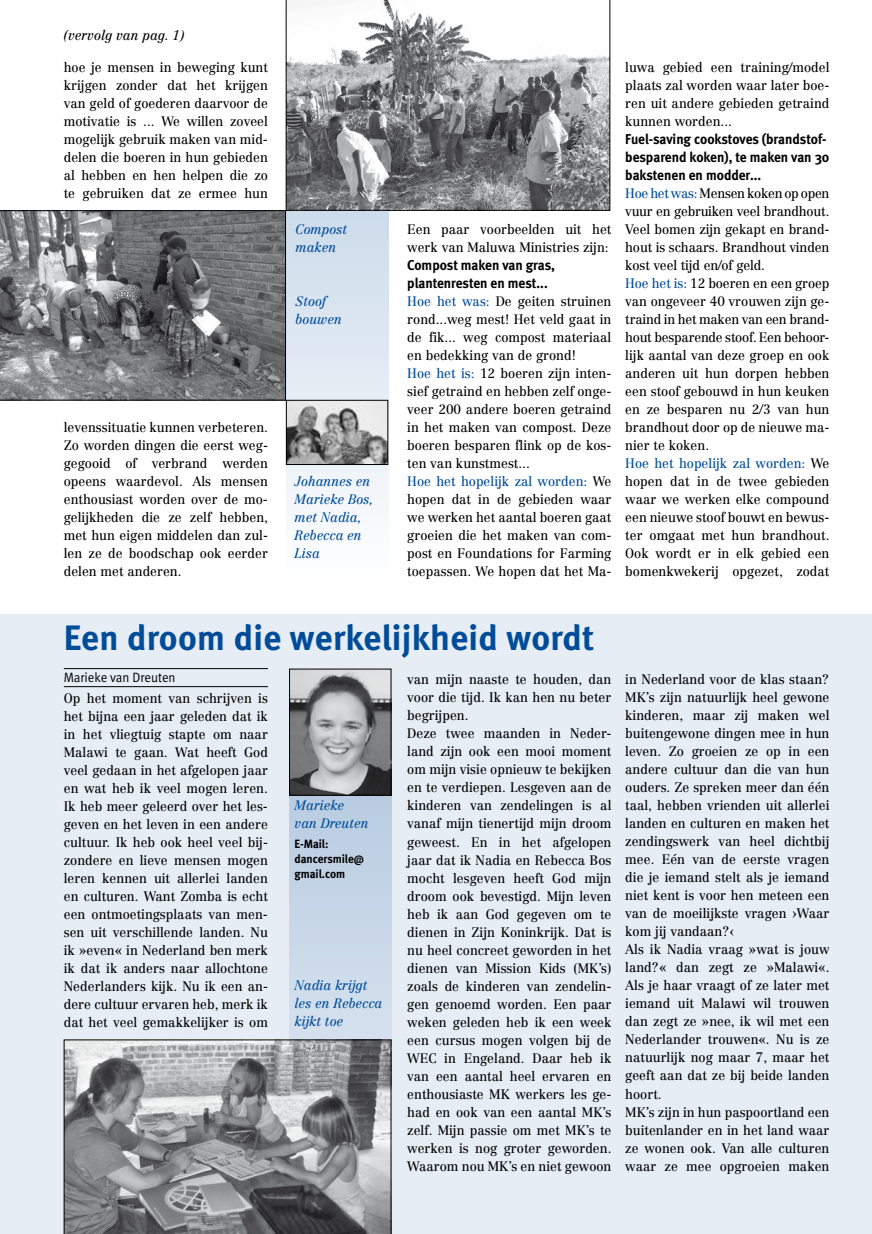
<style>
.page{position:relative;width:872px;height:1234px;background:#fff}
.page>*{position:absolute;margin:0;border:0;box-sizing:border-box;transform-origin:0 0}
.t1{font:35.25px "Meta Bold LF";letter-spacing:.01em;color:#004c99}
.t2{font:700 14.25px/18px "Meta";letter-spacing:-.005em;color:#000;scale:.95 1}
.t3{font:13.5px/18px "Centennial";color:#000;scale:.95 1}
.t4{font:italic 13.5px/18px "Centennial";color:#004c99;scale:.95 1}
.t5{font:italic 13.5px "Centennial";color:#000;scale:.95 1}
.t6{font:13.5px "Meta Normal";color:#000;scale:.95 1}
.t7{font:700 12px/15px "Meta";letter-spacing:-.005em;color:#000;scale:.95 1}
.s1{color:#004c99}
</style>
<div class="page">
<svg style="left:286px;top:210px;width:102px;height:297px"></svg>
<div style="left:0;top:614px;width:872px;height:619px;background:#e6edf5"></div>
<svg style="left:289px;top:795px;width:102px;height:244px;background:#c6d5e6"></svg>
<hr style="left:64px;top:668px;width:204px;height:1px;background:#000">
<hr style="left:64px;top:686px;width:204px;height:1px;background:#000">
<img style="left:288px;top:402px;width:98px;height:60px">
<div style="left:286px;top:400px;width:102px;height:64px;border:1px solid #000"></div>
<svg style="left:64px;top:1039px;width:327px;height:194px;background:#8d8e90"></svg>
<svg style="left:286px;top:0;width:324px;height:210px"></svg>
<svg style="left:0;top:210px;width:286px;height:190px;background:#77787a"></svg>
<img style="left:291px;top:670px;width:98px;height:123px">
<div style="left:289px;top:668px;width:102px;height:127px;border:1px solid #000"></div>
<p class="t5" style="left:64px;top:27px;width:128px">(vervolg van pag. 1)</p>
<p class="t3" style="left:64px;top:58px;width:216px;text-align:justify">hoe je mensen in beweging kunt krijgen zonder dat het krijgen van geld of goederen daarvoor de motivatie is ... We willen zoveel mogelijk gebruik maken van mid&shy;delen die boeren in hun gebieden al hebben en hen helpen die zo te gebruiken dat ze ermee hun</p>
<p class="t4" style="left:296px;top:220px;width:56px">Compost maken</p>
<p class="t4" style="left:296px;top:292px;width:50px">Stoof bouwen</p>
<p class="t3" style="left:64px;top:418px;width:216px;text-align:justify">levenssituatie kunnen verbeteren.<br>Zo worden dingen die eerst weg&shy;gegooid of verbrand werden opeens waardevol. Als mensen enthousiast worden over de mo&shy;gelijkheden die ze zelf hebben, met hun eigen middelen dan zul&shy;len ze de boodschap ook eerder delen met anderen.</p>
<p class="t4" style="left:294px;top:472px;width:84px">Johannes en<br>Marieke Bos, met Nadia,<br>Rebecca en<br>Lisa</p>
<p class="t3" style="left:407px;top:220px;width:216px">Een paar voorbeelden uit het werk van Maluwa Ministries zijn:</p>
<p class="t2" style="left:407px;top:256px;width:157px">Compost maken van gras, plantenresten en mest...</p>
<p class="t3" style="left:407px;top:292px;width:216px"><span class="s1">Hoe het was:</span> De geiten struinen rond...weg mest! Het veld gaat in de fik... weg compost materiaal en bedekking van de grond!<br><span class="s1">Hoe het is:</span> 12 boeren zijn inten&shy;sief getraind en hebben zelf onge&shy;veer 200 andere boeren getraind in het maken van compost. Deze boeren besparen flink op de kos&shy;ten van kunstmest...<br><span class="s1">Hoe het hopelijk zal worden:</span> We hopen dat in de gebieden waar we werken het aantal boeren gaat groeien die het maken van com&shy;post en Foundations for Farming toepassen. We hopen dat het Ma-</p>
<p class="t3" style="left:625px;top:58px;width:216px;text-align:justify">luwa gebied een training/model plaats zal worden waar later boe&shy;ren uit andere gebieden getraind kunnen worden...</p>
<p class="t2" style="left:625px;top:130px;width:216px">Fuel-saving cookstoves (brandstof&shy;besparend koken), te maken van 30 bakstenen en modder...</p>
<p class="t3" style="left:625px;top:184px;width:216px"><span class="s1">Hoe het was:</span> Mensen koken op open vuur en gebruiken veel brandhout.<br>Veel bomen zijn gekapt en brand&shy;hout is schaars. Brandhout vinden kost veel tijd en/of geld.<br><span class="s1">Hoe het is:</span> 12 boeren en een groep van ongeveer 40 vrouwen zijn ge&shy;traind in het maken van een brand&shy;hout besparende stoof. Een behoor&shy;lijk aantal van deze groep en ook anderen uit hun dorpen hebben een stoof gebouwd in hun keuken en ze besparen nu 2/3 van hun brandhout door op de nieuwe ma&shy;nier te koken.<br><span class="s1">Hoe het hopelijk zal worden:</span> We hopen dat in de twee gebieden waar we werken elke compound een nieuwe stoof bouwt en bewus&shy;ter omgaat met hun brandhout.<br>Ook wordt er in elk gebied een bomenkwekerij opgezet, zodat</p>
<h1 class="t1" style="left:64px;top:617px;width:532px">Een droom die werkelijkheid wordt</h1>
<p class="t6" style="left:64px;top:669px;width:119px">Marieke van Dreuten</p>
<p class="t3" style="left:64px;top:688px;width:216px;text-align:justify">Op het moment van schrijven is het bijna een jaar geleden dat ik in het vliegtuig stapte om naar Malawi te gaan. Wat heeft God veel gedaan in het afgelopen jaar en wat heb ik veel mogen leren.<br>Ik heb meer geleerd over het les&shy;geven en het leven in een andere cultuur. Ik heb ook heel veel bij&shy;zondere en lieve mensen mogen leren kennen uit allerlei landen en culturen. Want Zomba is echt een ontmoetingsplaats van men&shy;sen uit verschillende landen. Nu ik »even« in Nederland ben merk ik dat ik anders naar allochtone Nederlanders kijk. Nu ik een an&shy;dere cultuur ervaren heb, merk ik dat het veel gemakkelijker is om</p>
<p class="t3" style="left:407px;top:670px;width:216px">van mijn naaste te houden, dan voor die tijd. Ik kan hen nu beter begrijpen.<br>Deze twee maanden in Neder&shy;land zijn ook een mooi moment om mijn visie opnieuw te bekijken en te verdiepen. Lesgeven aan de kinderen van zendelingen is al vanaf mijn tienertijd mijn droom geweest. En in het afgelopen jaar dat ik Nadia en Rebecca Bos mocht lesgeven heeft God mijn droom ook bevestigd. Mijn leven heb ik aan God gegeven om te dienen in Zijn Koninkrijk. Dat is nu heel concreet geworden in het dienen van Mission Kids (MK’s) zoals de kinderen van zendelin&shy;gen genoemd worden. Een paar weken geleden heb ik een week een cursus mogen volgen bij de<br>WEC in Engeland. Daar heb ik van een aantal heel ervaren en enthousiaste MK werkers les ge&shy;had en ook van een aantal MK’s zelf. Mijn passie om met MK’s te werken is nog groter geworden.<br>Waarom nou MK’s en niet gewoon</p>
<p class="t3" style="left:625px;top:670px;width:216px">in Nederland voor de klas staan?<br>MK’s zijn natuurlijk heel gewone kinderen, maar zij maken wel buitengewone dingen mee in hun leven. Zo groeien ze op in een andere cultuur dan die van hun ouders. Ze spreken meer dan één taal, hebben vrienden uit allerlei landen en culturen en maken het zendingswerk van heel dichtbij mee. Eén van de eerste vragen die je iemand stelt als je iemand niet kent is voor hen meteen een van de moeilijkste vragen ›Waar kom jij vandaan?‹<br>Als ik Nadia vraag »wat is jouw land?« dan zegt ze »Malawi«.<br>Als je haar vraagt of ze later met iemand uit Malawi wil trouwen dan zegt ze »nee, ik wil met een<br>Nederlander trouwen«. Nu is ze natuurlijk nog maar 7, maar het geeft aan dat ze bij beide landen hoort.<br>MK’s zijn in hun paspoortland een buitenlander en in het land waar ze wonen ook. Van alle culturen waar ze mee opgroeien maken</p>
<p class="t4" style="left:294px;top:796px;width:79px">Marieke van Dreuten</p>
<p class="t7" style="left:294px;top:835px;width:75px">E-Mail: dancersmile@ gmail.com</p>
<p class="t4" style="left:294px;top:976px;width:94px">Nadia krijgt les en Rebecca kijkt toe</p>
</div>
